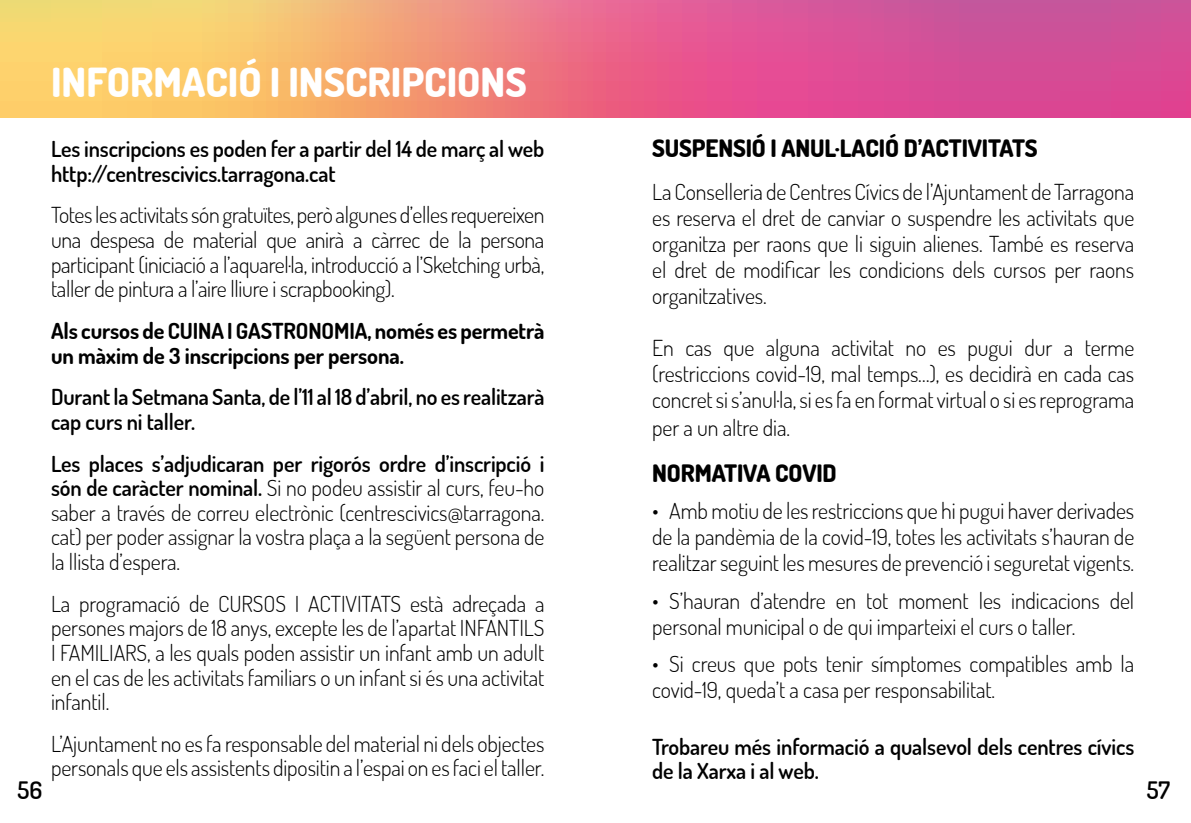
<style>
.page{position:relative;width:1191px;height:823px;background:#fff}
.page>*{position:absolute;margin:0;border:0;box-sizing:border-box;transform-origin:0 0}
.t1{font:800 40px "Dosis";color:#fff}
.t2{font:800 24px "Dosis";letter-spacing:-.005em;color:#000}
.t3{font:600 24px "Dosis";color:#000}
.t4{font:300 22px/24.6px "Dosis";letter-spacing:-.005em;color:#000;text-align:justify}
.t5{font:600 22px/24.6px "Dosis";letter-spacing:-.005em;color:#000}
.t6{font:700 22px/24.6px "Dosis";letter-spacing:-.005em;color:#000}
.s1{font-weight:600}
</style>
<div class="page">
<svg style="left:0;top:0;width:1191px;height:118px;background:#e87f83"></svg>
<h1 class="t1" style="left:51px;top:54px;width:477px">INFORMACIÓ I INSCRIPCIONS</h1>
<p class="t2" style="left:652px;top:131px;width:387px">SUSPENSIÓ I ANUL·LACIÓ D’ACTIVITATS</p>
<p class="t4" style="left:652px;top:178px;width:483px;line-height:26px">La Conselleria de Centres Cívics de l’Ajuntament de Tarragona es reserva el dret de canviar o suspendre les activitats que organitza per raons que li siguin alienes. També es reserva el dret de modificar les condicions dels cursos per raons organitzatives.</p>
<p class="t4" style="left:652px;top:334px;width:484px;line-height:26px">En cas que alguna activitat no es pugui dur a terme (restriccions covid-19, mal temps…), es decidirà en cada cas concret si s’anul·la, si es fa en format virtual o si es reprograma</p>
<p class="t4" style="left:652px;top:414px;width:139px">per a un altre dia.</p>
<p class="t2" style="left:652px;top:456px;width:186px">NORMATIVA COVID</p>
<p class="t4" style="left:652px;top:497px;width:483px;line-height:26px">• Amb motiu de les restriccions que hi pugui haver derivades de la pandèmia de la covid-19, totes les activitats s’hauran de realitzar seguint les mesures de prevenció i seguretat vigents.</p>
<p class="t4" style="left:652px;top:586px;width:483px;line-height:26px">• S’hauran d’atendre en tot moment les indicacions del personal municipal o de qui imparteixi el curs o taller.</p>
<p class="t4" style="left:652px;top:649px;width:483px;line-height:26px">• Si creus que pots tenir símptomes compatibles amb la covid-19, queda’t a casa per responsabilitat.</p>
<p class="t5" style="left:652px;top:733px;width:483px;line-height:24px">Trobareu més informació a qualsevol dels centres cívics de la Xarxa i al web.</p>
<p class="t5" style="left:51px;top:136px;width:495px">Les inscripcions es poden fer a partir del 14 de març al web http://centrescivics.tarragona.cat</p>
<p class="t4" style="left:51px;top:202px;width:495px">Totes les activitats són gratuïtes, però algunes d’elles requereixen una despesa de material que anirà a càrrec de la persona participant (iniciació a l’aquarel·la, introducció a l’Sketching urbà, taller de pintura a l’aire lliure i scrapbooking).</p>
<p class="t6" style="left:51px;top:317px;width:495px">Als cursos de CUINA I GASTRONOMIA, només es permetrà un màxim de 3 inscripcions per persona.</p>
<p class="t5" style="left:51px;top:383px;width:495px">Durant la Setmana Santa, de l’11 al 18 d’abril, no es realitzarà cap curs ni taller.</p>
<p class="t4" style="left:51px;top:450px;width:495px"><span class="s1">Les places s’adjudicaran per rigorós ordre d’inscripció i són de caràcter nominal.</span> Si no podeu assistir al curs, feu-ho saber a través de correu electrònic (centrescivics@tarragona. cat) per poder assignar la vostra plaça a la següent persona de la llista d’espera.</p>
<p class="t4" style="left:51px;top:590px;width:495px">La programació de CURSOS I ACTIVITATS està adreçada a persones majors de 18 anys, excepte les de l’apartat INFANTILS I FAMILIARS, a les quals poden assistir un infant amb un adult en el cas de les activitats familiars o un infant si és una activitat infantil.</p>
<p class="t4" style="left:51px;top:730px;width:495px">L’Ajuntament no es fa responsable del material ni dels objectes personals que els assistents dipositin a l’espai on es faci el taller.</p>
<p class="t3" style="left:17px;top:773px;width:26px">56</p>
<p class="t3" style="left:1146px;top:773px;width:25px">57</p>
</div>
